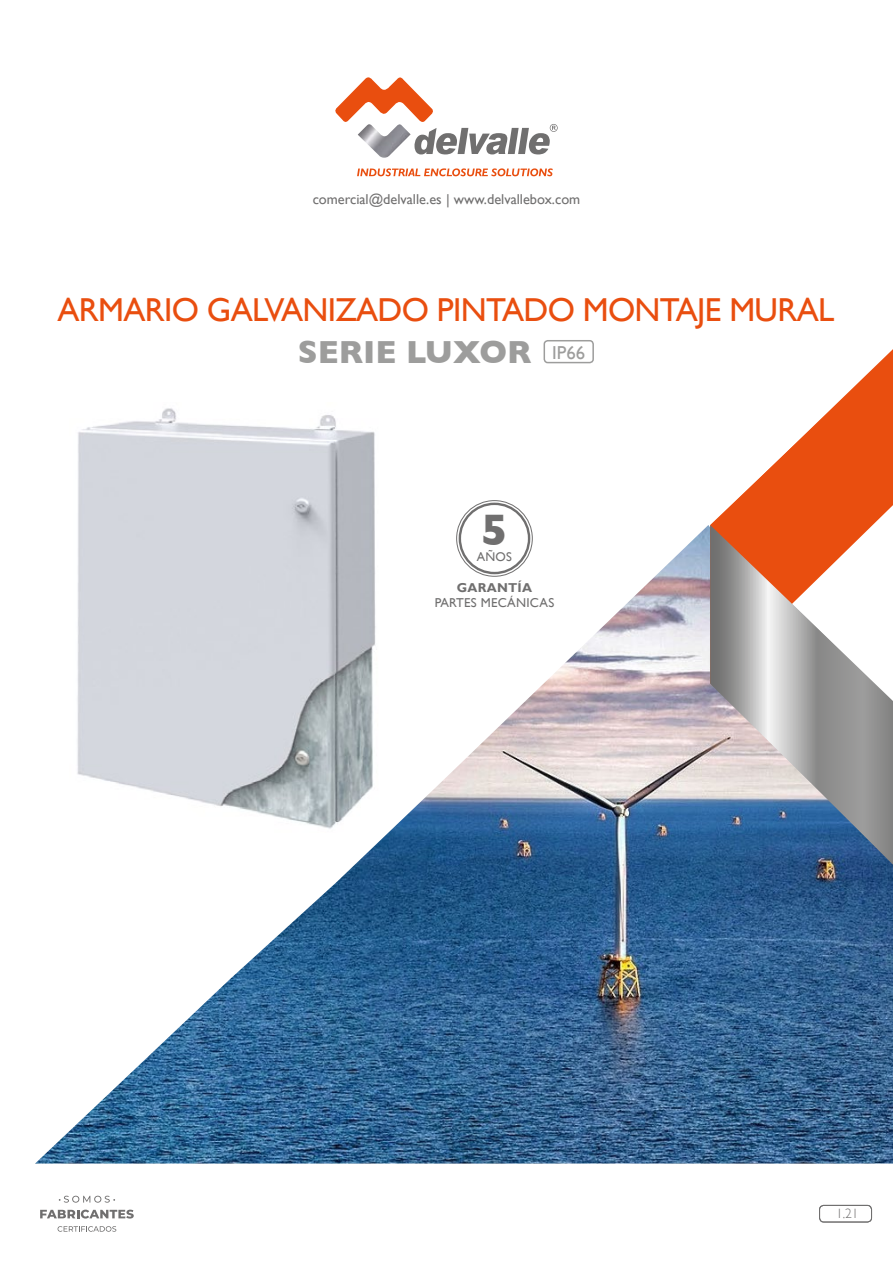
<style>
.page{position:relative;width:893px;height:1263px;background:#fff}
.page>*{position:absolute;margin:0;border:0;box-sizing:border-box;transform-origin:0 0}
.t1{font:700 45px "Gill Sans";color:#706f6f}
.t2{font:33.15px "Gill Sans";letter-spacing:-.02em;color:#e94e0f}
.t3{font:700 32.55px "Gill Sans";color:#9d9d9c}
.t4{font:14.25px "Gill Sans";color:#706f6f}
.t5{font:300 13.5px "Gill Sans";color:#706f6f}
.t6{font:12.9px "Gill Sans";letter-spacing:.02em;color:#706f6f}
.t7{font:700 12.9px "Gill Sans";letter-spacing:.02em;color:#706f6f}
.t8{font:12.6px "Gill Sans";color:#706f6f}
.s1{font-weight:400;font-size:18.75px}
</style>
<div class="page">
<img style="left:36px;top:525px;width:857px;height:638px">
<svg style="left:710px;top:351px;width:183px;height:174px"></svg>
<svg style="left:710px;top:525px;width:183px;height:339px"></svg>
<div style="left:456px;top:500px;width:77px;height:77px;border:1px solid #706f6f;border-radius:50%"></div>
<div style="left:459px;top:503px;width:71px;height:71px;border:2px solid #706f6f;border-radius:50%"></div>
<div style="left:544px;top:340px;width:50px;height:23px;border:1px solid #9d9d9c;border-radius:4px"></div>
<img style="left:69px;top:408px;width:318px;height:424px">
<svg style="left:335px;top:77px;width:223px;height:77px"></svg>
<img style="left:358px;top:124px;width:53px;height:34px">
<svg style="left:357px;top:168px;width:196px;height:8px"></svg>
<div style="left:819px;top:1205px;width:53px;height:17px;border:1px solid #706f6f;border-radius:4px"></div>
<svg style="left:40px;top:1209px;width:94px;height:9px"></svg>
<svg style="left:58px;top:1226px;width:58px;height:6px"></svg>
<svg style="left:59px;top:1196px;width:56px;height:7px"></svg>
<p class="t4" style="left:313px;top:191px;width:269px">comercial@delvalle.es | www.delvallebox.com</p>
<h2 class="t2" style="left:57px;top:290px;width:778px">ARMARIO GALVANIZADO PINTADO MONTAJE MURAL</h2>
<h3 class="t3" style="left:298px;top:333px;width:289px">SERIE LUXOR <span class="s1">IP66</span></h3>
<h1 class="t1" style="left:481px;top:504px;width:28px">5</h1>
<p class="t8" style="left:477px;top:550px;width:37px">AÑOS</p>
<p class="t7" style="left:457px;top:580px;width:77px">GARANTÍA</p>
<p class="t6" style="left:435px;top:595px;width:121px">PARTES MECÁNICAS</p>
<p class="t5" style="left:836px;top:1205px;width:24px">1.21</p>
</div>
